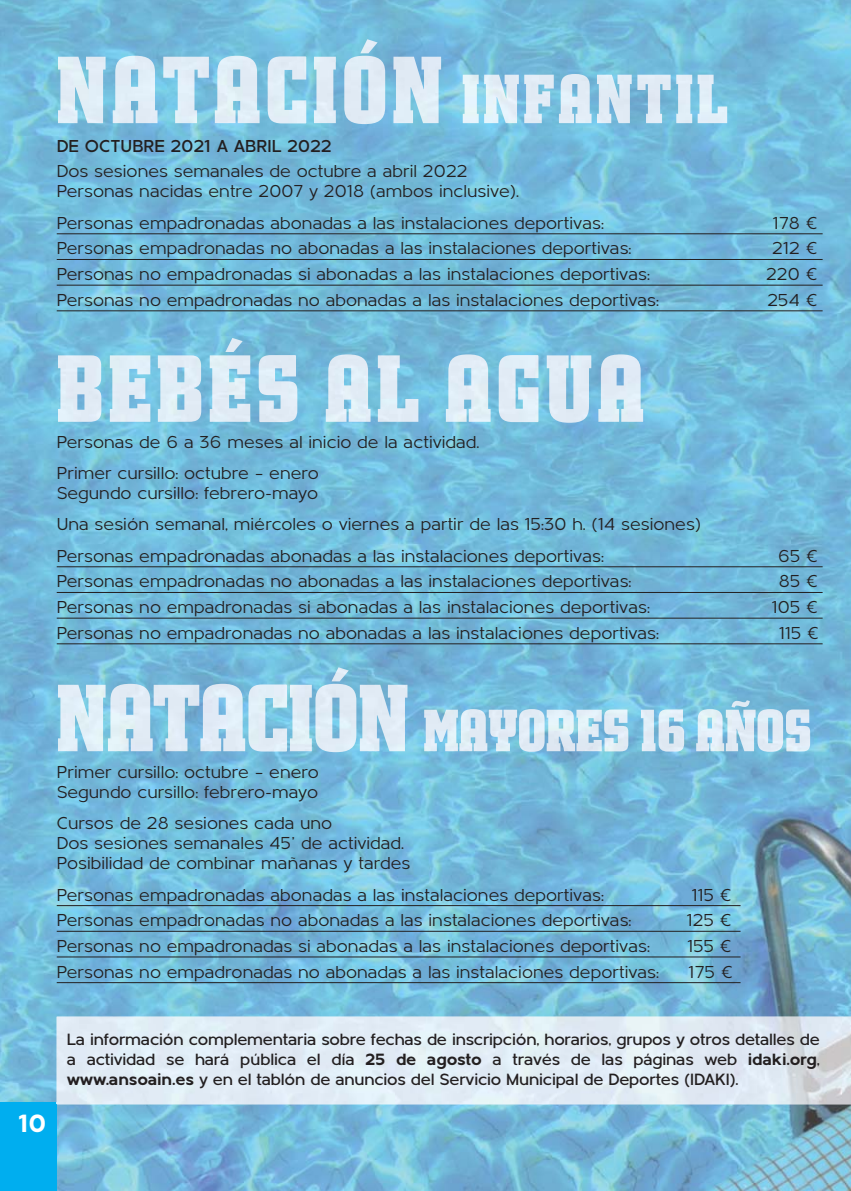
<style>
.page{position:relative;width:851px;height:1191px;background:#fff}
.page>*{position:absolute;margin:0;border:0;box-sizing:border-box;transform-origin:0 0}
.t1{font:700 26px "Metrisch";color:#fff}
.t2{font:18px/20px "Metrisch";color:#231f20}
.t3{font:500 18px "Metrisch";color:#231f20}
.t4{font:500 17px/20px "Metrisch";letter-spacing:-.015em;color:#231f20;text-align:justify}
.s1{font-weight:700}
</style>
<div class="page">
<img style="left:0;top:0;width:850px;height:1191px">
<div style="left:0;top:1102px;width:57px;height:89px;background:#00aeef"></div>
<img style="left:58px;top:39px;width:383px;height:85px">
<img style="left:462px;top:74px;width:265px;height:49px">
<hr style="left:57px;top:233px;width:765px;height:1px;background:#231f20">
<hr style="left:57px;top:259px;width:765px;height:1px;background:#231f20">
<hr style="left:57px;top:285px;width:765px;height:1px;background:#231f20">
<hr style="left:57px;top:310px;width:765px;height:1px;background:#231f20">
<img style="left:57px;top:1016px;width:793px;height:88px">
<img style="left:58px;top:338px;width:585px;height:85px">
<hr style="left:57px;top:566px;width:765px;height:1px;background:#231f20">
<hr style="left:57px;top:592px;width:765px;height:1px;background:#231f20">
<hr style="left:57px;top:617px;width:765px;height:1px;background:#231f20">
<hr style="left:57px;top:643px;width:765px;height:1px;background:#231f20">
<hr style="left:57px;top:905px;width:683px;height:1px;background:#231f20">
<hr style="left:57px;top:930px;width:683px;height:1px;background:#231f20">
<hr style="left:57px;top:956px;width:683px;height:1px;background:#231f20">
<hr style="left:57px;top:982px;width:683px;height:1px;background:#231f20">
<img style="left:58px;top:667px;width:349px;height:85px">
<img style="left:424px;top:700px;width:386px;height:51px">
<p class="t3" style="left:57px;top:140px;width:277px">DE OCTUBRE 2021 A ABRIL 2022</p>
<p class="t2" style="left:57px;top:164px;width:464px">Dos sesiones semanales de octubre a abril 2022<br>Personas nacidas entre 2007 y 2018 (ambos inclusive).</p>
<p class="t2" style="left:57px;top:215px;width:548px">Personas empadronadas abonadas a las instalaciones deportivas:</p>
<p class="t2" style="left:772px;top:215px;width:47px">178 €</p>
<p class="t2" style="left:57px;top:241px;width:576px">Personas empadronadas no abonadas a las instalaciones deportivas:</p>
<p class="t2" style="left:772px;top:241px;width:47px">212 €</p>
<p class="t2" style="left:57px;top:266px;width:594px">Personas no empadronadas si abonadas a las instalaciones deportivas:</p>
<p class="t2" style="left:765px;top:266px;width:53px">220 €</p>
<p class="t2" style="left:57px;top:292px;width:603px">Personas no empadronadas no abonadas a las instalaciones deportivas:</p>
<p class="t2" style="left:767px;top:292px;width:52px">254 €</p>
<p class="t2" style="left:57px;top:428px;width:424px;line-height:31.4px">Personas de 6 a 36 meses al inicio de la actividad.<br>Primer cursillo: octubre – enero</p>
<p class="t2" style="left:57px;top:479px;width:646px;line-height:31.4px">Segundo cursillo: febrero-mayo<br>Una sesión semanal, miércoles o viernes a partir de las 15:30 h. (14 sesiones)<br>Personas empadronadas abonadas a las instalaciones deportivas:</p>
<p class="t2" style="left:778px;top:548px;width:42px">65 €</p>
<p class="t2" style="left:57px;top:573px;width:576px">Personas empadronadas no abonadas a las instalaciones deportivas:</p>
<p class="t2" style="left:778px;top:573px;width:41px">85 €</p>
<p class="t2" style="left:57px;top:599px;width:594px">Personas no empadronadas si abonadas a las instalaciones deportivas:</p>
<p class="t2" style="left:771px;top:599px;width:48px">105 €</p>
<p class="t2" style="left:57px;top:625px;width:603px">Personas no empadronadas no abonadas a las instalaciones deportivas:</p>
<p class="t2" style="left:779px;top:625px;width:42px">115 €</p>
<p class="t2" style="left:57px;top:764px;width:264px">Primer cursillo: octubre – enero<br>Segundo cursillo: febrero-mayo</p>
<p class="t2" style="left:57px;top:815px;width:355px">Cursos de 28 sesiones cada uno<br>Dos sesiones semanales 45’ de actividad.<br>Posibilidad de combinar mañanas y tardes</p>
<p class="t2" style="left:57px;top:886px;width:548px">Personas empadronadas abonadas a las instalaciones deportivas:</p>
<p class="t2" style="left:691px;top:886px;width:42px">115 €</p>
<p class="t2" style="left:57px;top:912px;width:576px">Personas empadronadas no abonadas a las instalaciones deportivas:</p>
<p class="t2" style="left:686px;top:912px;width:47px">125 €</p>
<p class="t2" style="left:57px;top:938px;width:594px">Personas no empadronadas si abonadas a las instalaciones deportivas:</p>
<p class="t2" style="left:687px;top:938px;width:46px">155 €</p>
<p class="t2" style="left:57px;top:963px;width:603px">Personas no empadronadas no abonadas a las instalaciones deportivas:</p>
<p class="t2" style="left:688px;top:963px;width:46px">175 €</p>
<h1 class="t1" style="left:19px;top:1113px;width:30px">10</h1>
<p class="t4" style="left:67px;top:1031px;width:754px">La información complementaria sobre fechas de inscripción, horarios, grupos y otros detalles de a actividad se hará pública el día <span class="s1">25 de agosto</span> a través de las páginas web <span class="s1">idaki.org</span>, <span class="s1">www.ansoain.es</span> y en el tablón de anuncios del Servicio Municipal de Deportes (IDAKI).</p>
</div>
